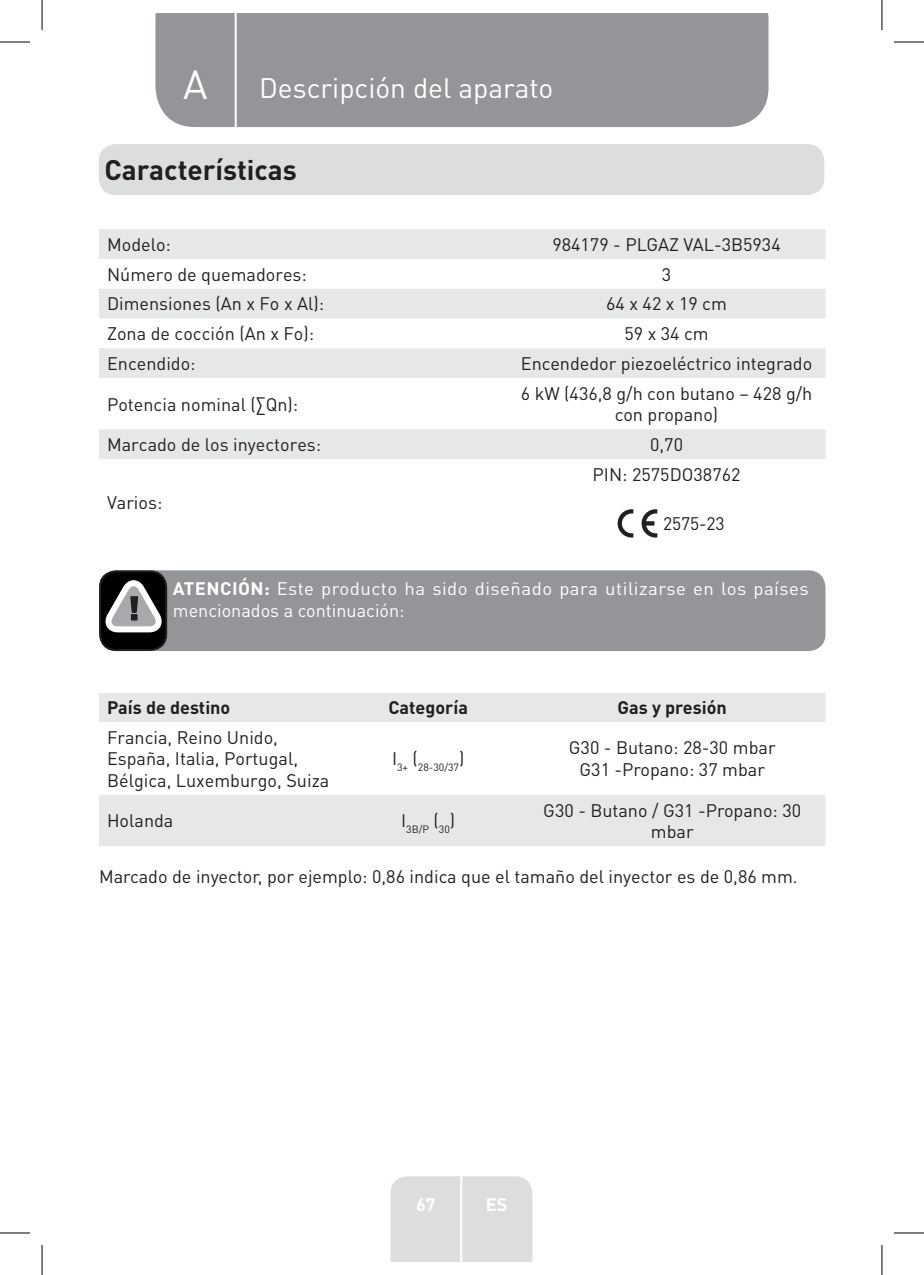
<style>
.page{position:relative;width:924px;height:1275px;background:#fff}
.page>*{position:absolute;margin:0;border:0;box-sizing:border-box;transform-origin:0 0}
.t1{font:40px "DIN Pro";color:#fff}
.TitreGauche__gabarit{font:28px "DIN Pro";color:#fff}
.Headline-01{font:700 28px "DIN Pro";color:#231f20}
.Left__Table{font:18px/21.6px "DIN Pro";color:#231f20}
.Centre__Table{font:18px/21.6px "DIN Pro";color:#231f20;text-align:center}
.White_Text{font:18px/21.6px "DIN Pro";letter-spacing:.025em;color:#fff}
.Body_SB{font:18px "DIN Pro";color:#231f20}
.Centre__Table-2{font:700 18px "DIN Pro";color:#231f20}
.Left__Table-2{font:700 18px "DIN Pro";color:#231f20}
.Body{font:18px "DIN Pro";letter-spacing:-.005em;color:#231f20}
.t2{font:700 18px "DIN Pro";color:#fff}
.Centre__Table-3{font:10.4px "DIN Pro";color:#231f20}
.s1{font-weight:700}
</style>
<div class="page">
<div style="left:155px;top:14px;width:613px;height:113px;background:#939598"></div>
<div style="left:390px;top:1176px;width:142px;height:85px;background:#dcdddf"></div>
<hr style="left:460px;top:1153px;width:2px;height:108px;background:#fff">
<hr style="left:234px;top:14px;width:2px;height:116px;background:#fff">
<div style="left:99px;top:144px;width:724px;height:51px;background:#dcdddf;border-radius:17px"></div>
<svg style="left:99px;top:229px;width:726px;height:230px;fill:#e7e8ea"></svg>
<svg style="left:617px;top:509px;width:16px;height:28px"></svg>
<svg style="left:641px;top:509px;width:16px;height:28px"></svg>
<div style="left:99px;top:570px;width:726px;height:81px;background:#939598;border-radius:17px"></div>
<div style="left:100px;top:571px;width:66px;height:79px;background:#000;border-radius:16px"></div>
<div style="left:99px;top:570px;width:68px;height:81px;border:2px solid #231f20;border-radius:16px"></div>
<svg style="left:105px;top:580px;width:57px;height:52px"></svg>
<svg style="left:99px;top:693px;width:726px;height:153px;fill:#e6e7e9"></svg>
<hr style="left:0;top:42px;width:30px;height:1px;background:#000">
<hr style="left:893px;top:42px;width:30px;height:1px;background:#000">
<hr style="left:0;top:1232px;width:30px;height:1px;background:#000">
<hr style="left:893px;top:1232px;width:30px;height:1px;background:#000">
<hr style="left:42px;top:0;width:1px;height:30px;background:#000">
<hr style="left:42px;top:1245px;width:1px;height:30px;background:#000">
<hr style="left:881px;top:0;width:1px;height:30px;background:#000">
<hr style="left:881px;top:1245px;width:1px;height:30px;background:#000">
<p class="t1" style="left:183px;top:57px;width:26px">A</p>
<p class="TitreGauche__gabarit" style="left:259px;top:69px;width:296px">Descripción del aparato</p>
<p class="Headline-01" style="left:104px;top:146px;width:194px">Características</p>
<p class="Left__Table" style="left:107px;top:233px;width:65px">Modelo:</p>
<p class="Centre__Table" style="left:552px;top:233px;width:230px">984179 - PLGAZ VAL-3B5934</p>
<p class="Left__Table" style="left:107px;top:263px;width:201px">Número de quemadores:</p>
<p class="Centre__Table" style="left:661px;top:263px;width:11px">3</p>
<p class="Left__Table" style="left:107px;top:292px;width:218px">Dimensiones (An x Fo x Al):</p>
<p class="Centre__Table" style="left:606px;top:292px;width:122px">64 x 42 x 19 cm</p>
<p class="Left__Table" style="left:107px;top:322px;width:208px">Zona de cocción (An x Fo):</p>
<p class="Centre__Table" style="left:624px;top:322px;width:86px">59 x 34 cm</p>
<p class="Left__Table" style="left:107px;top:352px;width:90px">Encendido:</p>
<p class="Centre__Table" style="left:520px;top:352px;width:293px">Encendedor piezoeléctrico integrado</p>
<p class="Left__Table" style="left:107px;top:392px;width:193px">Potencia nominal (∑Qn):</p>
<p class="Centre__Table" style="left:520px;top:382px;width:293px">6 kW (436,8 g/h con butano – 428 g/h con propano)</p>
<p class="Left__Table" style="left:107px;top:433px;width:215px">Marcado de los inyectores:</p>
<p class="Centre__Table" style="left:649px;top:433px;width:34px">0,70</p>
<p class="Left__Table" style="left:107px;top:490px;width:57px">Varios:</p>
<p class="Centre__Table" style="left:592px;top:463px;width:149px">PIN: 2575DO38762</p>
<p class="Body" style="left:662px;top:511px;width:63px">2575-23</p>
<p class="White_Text" style="left:173px;top:577px;width:637px"><span class="s1">ATENCIÓN:</span> Este producto ha sido diseñado para utilizarse en los países mencionados a continuación:</p>
<p class="Left__Table-2" style="left:107px;top:692px;width:125px">País de destino</p>
<p class="Centre__Table-2" style="left:388px;top:692px;width:81px">Categoría</p>
<p class="Centre__Table-2" style="left:617px;top:692px;width:111px">Gas y presión</p>
<p class="Left__Table" style="left:107px;top:725px;width:224px">Francia, Reino Unido,<br>España, Italia, Portugal,<br>Bélgica, Luxemburgo, Suiza</p>
<p class="Centre__Table" style="left:568px;top:736px;width:208px">G30 - Butano: 28-30 mbar</p>
<p class="Centre__Table" style="left:579px;top:758px;width:187px">G31 -Propano: 37 mbar</p>
<p class="Centre__Table-3" style="left:392px;top:760px;width:74px"><sup>I</sup>3+ <sup>(</sup>28-30/37<sup>)</sup></p>
<p class="Left__Table" style="left:107px;top:809px;width:68px">Holanda</p>
<p class="Centre__Table-3" style="left:401px;top:822px;width:56px"><sup>I</sup>3B/P <sup>(</sup>30<sup>)</sup></p>
<p class="Centre__Table" style="left:543px;top:798px;width:259px">G30 - Butano / G31 -Propano: 30 mbar</p>
<p class="Body_SB" style="left:99px;top:863px;width:700px">Marcado de inyector, por ejemplo: 0,86 indica que el tamaño del inyector es de 0,86 mm.</p>
<p class="t2" style="left:416px;top:1189px;width:21px">67</p>
<p class="t2" style="left:485px;top:1189px;width:23px">ES</p>
</div>
